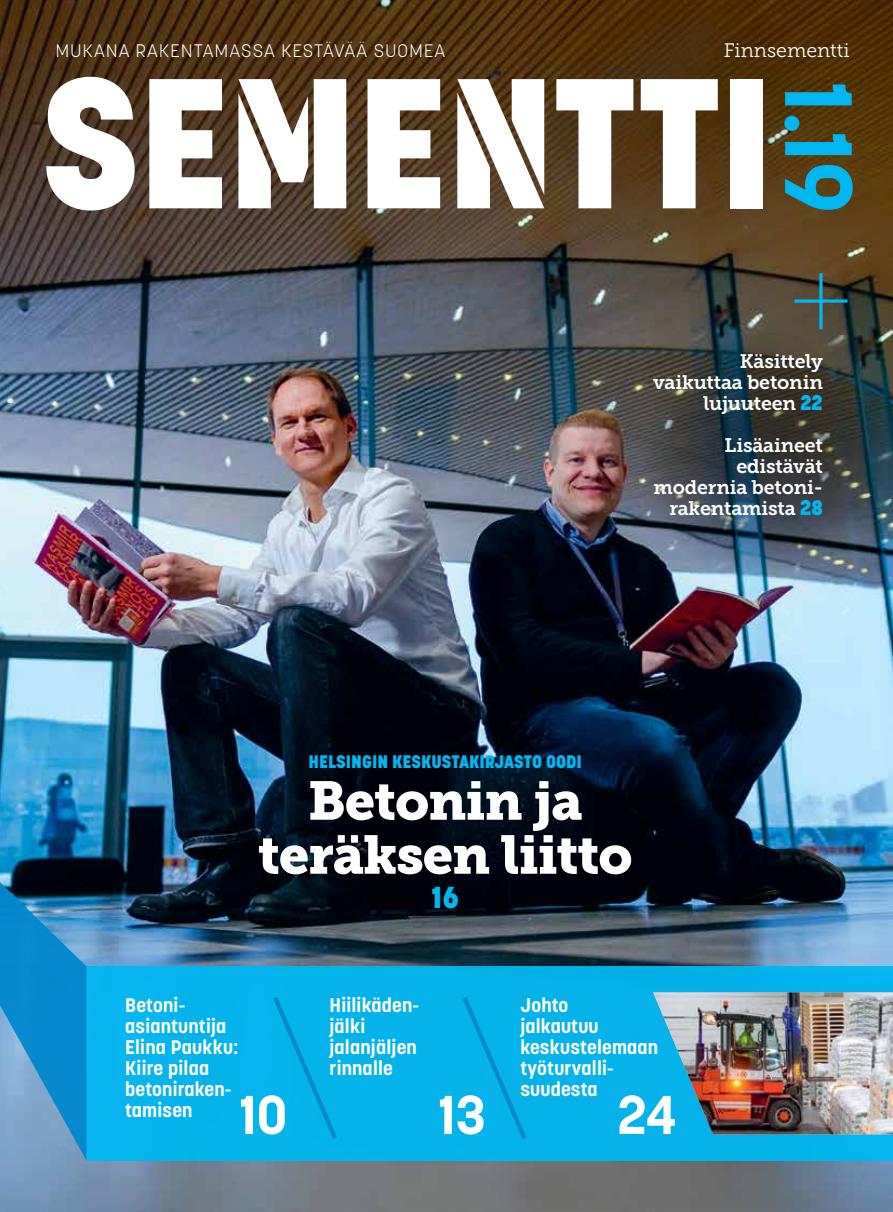
<style>
.page{position:relative;width:893px;height:1212px;background:#fff}
.page>*{position:absolute;margin:0;border:0;box-sizing:border-box;transform-origin:0 0}
.t1{font:800 183px "Korolev";color:#fff}
.t2{font:700 94.5px "Korolev";color:#00b7f1}
.t3{font:54px/54px "Museo Slab 900";letter-spacing:-.02em;color:#fff;text-align:center}
.t4{font:700 54px "Korolev";color:#fff}
.t5{font:800 30px "Korolev";color:#00b7f1}
.t6{font:700 19.5px/21px "Korolev";letter-spacing:.01em;color:#fff}
.t7{font:19.5px/21px "Museo Slab 700";letter-spacing:-.01em;color:#fff;text-align:right}
.t8{font:19.5px "Museo Slab 300";color:#fff}
.t9{font:300 18px "Korolev";letter-spacing:.07em;color:#fff}
.t10{font:800 18px "Korolev";color:#00b7f1}
.s1{font-family:"Korolev Military Stencil";font-weight:400}
.s2{font-family:"Korolev";font-weight:800;font-size:21px;color:#00b7f1}
</style>
<div class="page">
<img style="left:0;top:289px;width:893px;height:923px">
<svg style="left:0;top:0;width:893px;height:289px;background:#4f381f"></svg>
<div style="left:86px;top:966px;width:807px;height:194px;background:#00b7f1"></div>
<svg style="left:0;top:870px;width:86px;height:290px;background:#2f88bd"></svg>
<svg style="left:273px;top:997px;width:64px;height:142px"></svg>
<svg style="left:462px;top:997px;width:64px;height:142px"></svg>
<svg style="left:794px;top:273px;width:53px;height:52px;background:#434e45"></svg>
<img style="left:653px;top:992px;width:240px;height:142px">
<img style="left:635px;top:325px;width:257px;height:265px">
<p class="t9" style="left:56px;top:40px;width:391px">MUKANA RAKENTAMASSA KESTÄVÄÄ SUOMEA</p>
<p class="t8" style="left:724px;top:40px;width:127px">Finnsementti</p>
<h1 class="t1" style="left:41px;top:29px;width:735px">SE<span class="s1">M</span>E<span class="s1">N</span>TT<span class="s1">I</span></h1>
<h2 class="t2" style="left:878px;top:81px;width:133px;rotate:90deg">1.19</h2>
<p class="t7" style="left:653px;top:351px;width:171px">Käsittely vaikuttaa betonin lujuuteen <span class="s2">22</span></p>
<p class="t7" style="left:654px;top:435px;width:171px">Lisäaineet edistävät modernia betoni&shy;rakentamista <span class="s2">28</span></p>
<p class="t10" style="left:308px;top:750px;width:275px">HELSINGIN KESKUSTAKIRJASTO OODI</p>
<h3 class="t3" style="left:258px;top:774px;width:376px">Betonin ja teräksen liitto</h3>
<h3 class="t5" style="left:432px;top:879px;width:29px">16</h3>
<p class="t6" style="left:125px;top:995px;width:115px">Betoni&shy;asiantuntija<br>Elina Paukku:<br>Kiire pilaa betoniraken&shy;tamisen</p>
<h3 class="t4" style="left:239px;top:1081px;width:50px">10</h3>
<p class="t6" style="left:329px;top:995px;width:91px">Hiilikäden&shy;jälki jalanjäljen rinnalle</p>
<h3 class="t4" style="left:438px;top:1081px;width:49px">13</h3>
<p class="t6" style="left:520px;top:995px;width:139px">Johto<br>jalkautuu keskustelemaan työturvalli&shy;suudesta</p>
<h3 class="t4" style="left:618px;top:1081px;width:60px">24</h3>
</div>
